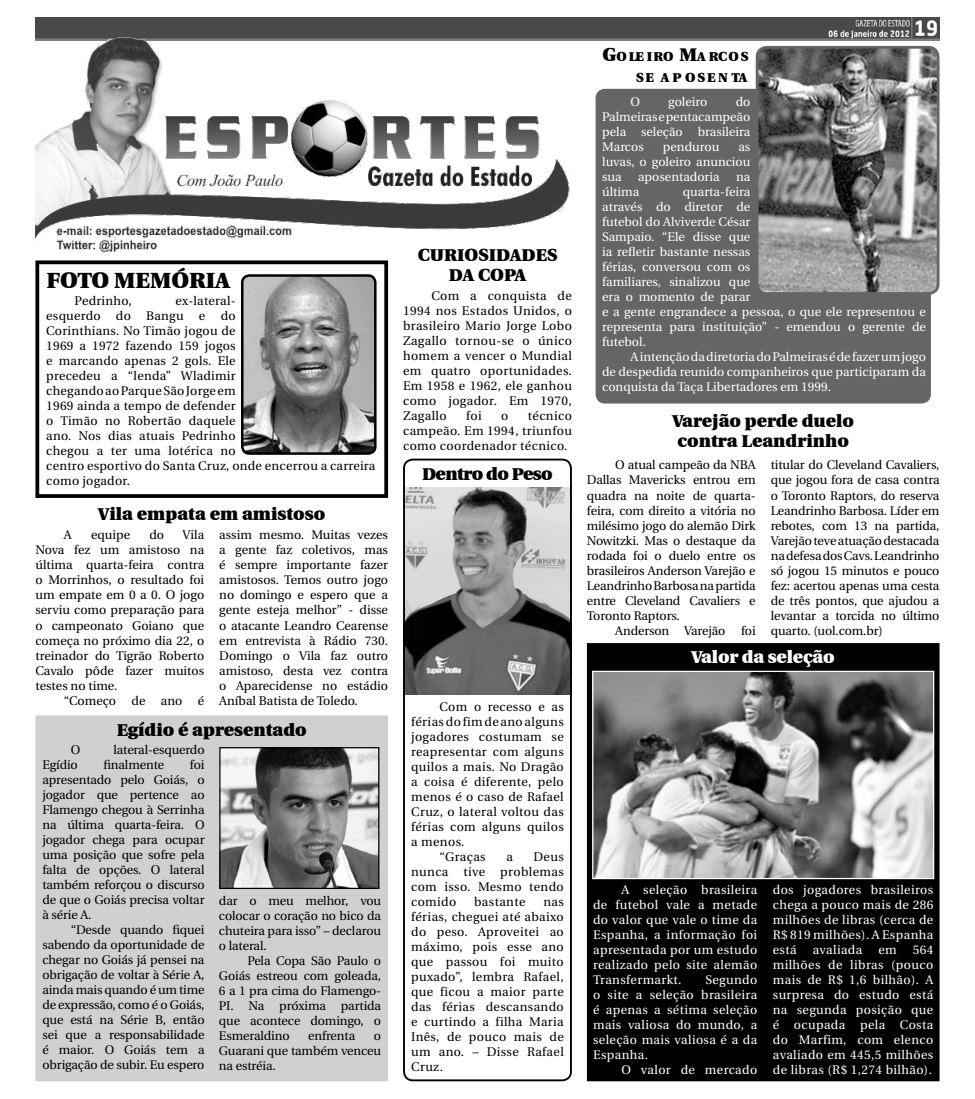
<style>
.page{position:relative;width:975px;height:1099px;background:#fff}
.page>*{position:absolute;margin:0;border:0;box-sizing:border-box;transform-origin:0 0}
.t1{font:900 22.5px "Utopia";color:#000}
.t2{font:900 17.5px/20px "Utopia";color:#000;text-align:center}
.t3{font:900 17.5px "Utopia";letter-spacing:-.01em;color:#fff}
.t4{font:900 17.5px "Utopia";letter-spacing:-.03em;color:#000}
.t5{font:900 13.12px/21.2px "Utopia";letter-spacing:.14em;color:#000}
.t6{font:12.5px/15px "Utopia";color:#000;text-align:justify}
.t7{font:12.5px/15px "Utopia";color:#fff;text-align:justify}
.t8{font:12.5px/15px "Utopia";letter-spacing:.02em;color:#000}
.t9{font:12.5px "Utopia";letter-spacing:.03em;color:#000}
.t10{font:12.5px "Utopia";letter-spacing:.03em;color:#fff}
.s1{font-size:18.75px}
</style>
<div class="page">
<img style="left:406px;top:488px;width:163px;height:206px">
<div style="left:35px;top:260px;width:353px;height:238px;border:4px solid #000"></div>
<img style="left:244px;top:275px;width:131px;height:178px">
<div style="left:241px;top:274px;width:135px;height:181px;border:2px solid #000;border-radius:7px"></div>
<img style="left:35px;top:18px;width:904px;height:22px">
<img style="left:35px;top:35px;width:537px;height:218px">
<div style="left:596px;top:89px;width:334px;height:314px;background:#646567;border-radius:9px"></div>
<img style="left:759px;top:48px;width:178px;height:243px">
<div style="left:755px;top:46px;width:184px;height:249px;border:3px solid #646567;border-radius:10px"></div>
<div style="left:587px;top:643px;width:351px;height:437px;background:#000"></div>
<div style="left:587px;top:643px;width:352px;height:438px;border:1px solid #000"></div>
<img style="left:594px;top:672px;width:338px;height:205px">
<div style="left:592px;top:670px;width:342px;height:209px;border:1px solid #fff"></div>
<div style="left:403px;top:458px;width:169px;height:623px;border:2px solid #000;border-radius:9px"></div>
<div style="left:35px;top:715px;width:353px;height:366px;background:#cfd0d2;border:1px solid #cfd0d2"></div>
<img style="left:221px;top:749px;width:156px;height:138px">
<div style="left:219px;top:747px;width:160px;height:142px;border:1px solid #000"></div>
<h1 class="t1" style="left:46px;top:267px;width:185px">FOTO MEMÓRIA</h1>
<p class="t8" style="left:75px;top:294px;width:58px">Pedrinho,</p>
<p class="t8" style="left:46px;top:294px;width:330px;text-indent:129px">ex-lateral-<br>esquerdo do Bangu e do<br>Corinthians. No Timão jogou de<br>1969 a 1972 fazendo 159 jogos<br>e marcando apenas 2 gols. Ele<br>precedeu a “lenda” Wladimir<br>chegando ao Parque São Jorge em<br>1969 ainda a tempo de defender<br>o Timão no Robertão daquele<br>ano. Nos dias atuais Pedrinho<br>chegou a ter uma lotérica no<br>centro esportivo do Santa Cruz, onde encerrou a carreira como jogador.</p>
<h2 class="t2" style="left:98px;top:504px;width:228px">Vila empata em amistoso</h2>
<p class="t6" style="left:35px;top:528px;width:170px;text-indent:147px">Vila Nova fez um amistoso na última quarta-feira contra o Morrinhos, o resultado foi um empate em 0 a 0. O jogo serviu como preparação para o campeonato Goiano que começa no próximo dia 22, o treinador do Tigrão Roberto Cavalo pôde fazer muitos testes no time.</p>
<p class="t6" style="left:64px;top:693px;width:142px">“Começo de ano é</p>
<p class="t6" style="left:64px;top:528px;width:9px">A</p>
<p class="t6" style="left:91px;top:528px;width:41px">equipe</p>
<p class="t6" style="left:149px;top:528px;width:16px">do</p>
<p class="t6" style="left:219px;top:528px;width:170px">assim mesmo. Muitas vezes a gente faz coletivos, mas é sempre importante fazer amistosos. Temos outro jogo no domingo e espero que a gente esteja melhor” - disse o atacante Leandro Cearense em entrevista à Rádio 730.<br>Domingo o Vila faz outro amistoso, desta vez contra o Aparecidense no estádio Aníbal Batista de Toledo.</p>
<h2 class="t2" style="left:117px;top:720px;width:191px">Egídio é apresentado</h2>
<p class="t6" style="left:71px;top:742px;width:11px">O</p>
<p class="t6" style="left:113px;top:742px;width:93px">lateral-esquerdo</p>
<p class="t6" style="left:42px;top:757px;width:37px">Egídio</p>
<p class="t6" style="left:103px;top:757px;width:62px">finalmente</p>
<p class="t6" style="left:42px;top:757px;width:164px;text-indent:147px">foi apresentado pelo Goiás, o jogador que pertence ao Flamengo chegou à Serrinha na última quarta-feira. O jogador chega para ocupar uma posição que sofre pela falta de opções. O lateral também reforçou o discurso de que o Goiás precisa voltar à série A.</p>
<p class="t6" style="left:42px;top:922px;width:164px;text-indent:28px">“Desde quando fiquei sabendo da oportunidade de chegar no Goiás já pensei na obrigação de voltar à Série A, ainda mais quando é um time de expressão, como é o Goiás, que está na Série B, então sei que a responsabilidade é maior. O Goiás tem a obrigação de subir. Eu espero</p>
<p class="t6" style="left:219px;top:893px;width:164px">dar o meu melhor, vou colocar o coração no bico da chuteira para isso” – declarou o lateral.</p>
<p class="t6" style="left:219px;top:953px;width:164px;text-indent:28px">Pela Copa São Paulo o Goiás estreou com goleada, 6 a 1 pra cima do Flamengo-PI. Na próxima partida que acontece domingo, o Esmeraldino</p>
<p class="t6" style="left:308px;top:1028px;width:48px">enfrenta</p>
<p class="t6" style="left:219px;top:1028px;width:164px;text-indent:155px">o Guarani que também venceu na estréia.</p>
<h2 class="t2" style="left:417px;top:245px;width:141px">CURIOSIDADES<br>DA COPA</h2>
<p class="t6" style="left:403px;top:288px;width:170px;text-indent:28px">Com a conquista de 1994 nos Estados Unidos, o brasileiro Mario Jorge Lobo Zagallo tornou-se o único homem a vencer o Mundial em quatro oportunidades.<br>Em 1958 e 1962, ele ganhou como jogador. Em 1970, Zagallo</p>
<p class="t6" style="left:466px;top:408px;width:17px">foi</p>
<p class="t6" style="left:501px;top:408px;width:9px">o</p>
<p class="t6" style="left:403px;top:408px;width:170px;text-indent:125px">técnico campeão. Em 1994, triunfou como coordenador técnico.</p>
<h2 class="t4" style="left:422px;top:464px;width:132px">Dentro do Peso</h2>
<p class="t9" style="left:439px;top:699px;width:126px">Com o recesso e as</p>
<p class="t9" style="left:411px;top:714px;width:154px">férias do fim de ano alguns</p>
<p class="t9" style="left:411px;top:729px;width:154px">jogadores costumam se</p>
<p class="t9" style="left:411px;top:744px;width:154px">reapresentar com alguns</p>
<p class="t9" style="left:411px;top:759px;width:154px">quilos a mais. No Dragão</p>
<p class="t9" style="left:411px;top:774px;width:154px">a coisa é diferente, pelo</p>
<p class="t9" style="left:411px;top:789px;width:154px">menos é o caso de Rafael</p>
<p class="t9" style="left:411px;top:804px;width:154px">Cruz, o lateral voltou das</p>
<p class="t9" style="left:411px;top:819px;width:154px">férias com alguns quilos</p>
<p class="t6" style="left:411px;top:834px;width:55px">a menos.</p>
<p class="t6" style="left:439px;top:849px;width:48px">“Graças</p>
<p class="t6" style="left:506px;top:849px;width:8px">a</p>
<p class="t6" style="left:411px;top:849px;width:154px;text-indent:122px">Deus nunca tive problemas com isso. Mesmo tendo comido</p>
<p class="t9" style="left:474px;top:894px;width:53px">bastante</p>
<p class="t6" style="left:411px;top:894px;width:154px;text-indent:132px">nas férias, cheguei até abaixo do peso. Aproveitei ao máximo, pois esse ano que passou foi muito puxado”, lembra Rafael, que ficou a maior parte das férias descansando e curtindo a filha Maria Inês, de pouco mais de um ano. – Disse Rafael Cruz.</p>
<p class="t5" style="left:602px;top:46px;width:44px"><span class="s1">G</span>O LEIRO</p>
<p class="t5" style="left:636px;top:46px;width:114px;text-indent:43px"><span class="s1">M</span>ARCOS<br>SE APOSENTA</p>
<p class="t7" style="left:630px;top:94px;width:11px">O</p>
<p class="t7" style="left:668px;top:94px;width:41px">goleiro</p>
<p class="t7" style="left:602px;top:94px;width:150px;text-indent:133px">do Palmeiras e pentacampeão pela seleção brasileira Marcos</p>
<p class="t7" style="left:663px;top:139px;width:58px">pendurou</p>
<p class="t7" style="left:602px;top:139px;width:150px;text-indent:136px">as luvas, o goleiro anunciou sua</p>
<p class="t7" style="left:638px;top:169px;width:83px">aposentadoria</p>
<p class="t7" style="left:736px;top:169px;width:16px">na</p>
<p class="t7" style="left:602px;top:184px;width:39px">última</p>
<p class="t7" style="left:602px;top:184px;width:325px;text-align:left;text-indent:81px">quarta-feira<br>através do diretor de<br>futebol do Alviverde César<br>Sampaio. “Ele disse que<br>ia refletir bastante nessas<br>férias, conversou com os<br>familiares, sinalizou que<br>era o momento de parar<br>e a gente engrandece a pessoa, o que ele representou e representa para instituição” - emendou o gerente de futebol.</p>
<p class="t7" style="left:602px;top:349px;width:325px;text-indent:28px">A intenção da diretoria do Palmeiras é de fazer um jogo de despedida reunido companheiros que participaram da conquista da Taça Libertadores em 1999.</p>
<h2 class="t2" style="left:672px;top:411px;width:183px;text-align:left">Varejão perde duelo contra Leandrinho</h2>
<p class="t6" style="left:615px;top:458px;width:142px">O atual campeão da NBA</p>
<p class="t6" style="left:587px;top:473px;width:170px">Dallas Mavericks entrou em</p>
<p class="t6" style="left:587px;top:488px;width:170px">quadra na noite de quarta-</p>
<p class="t6" style="left:587px;top:503px;width:170px">feira, com direito a vitória no</p>
<p class="t6" style="left:587px;top:518px;width:170px">milésimo jogo do alemão Dirk</p>
<p class="t6" style="left:587px;top:533px;width:170px">Nowitzki. Mas o destaque da</p>
<p class="t6" style="left:587px;top:548px;width:170px">rodada foi o duelo entre os</p>
<p class="t6" style="left:587px;top:563px;width:170px">brasileiros Anderson Varejão e</p>
<p class="t6" style="left:587px;top:578px;width:170px">Leandrinho Barbosa na partida</p>
<p class="t6" style="left:587px;top:593px;width:170px">entre Cleveland Cavaliers e</p>
<p class="t6" style="left:587px;top:608px;width:94px">Toronto Raptors.</p>
<p class="t6" style="left:615px;top:623px;width:112px">Anderson Varejão</p>
<p class="t6" style="left:741px;top:623px;width:16px">foi</p>
<p class="t6" style="left:770px;top:458px;width:170px">titular do Cleveland Cavaliers, que jogou fora de casa contra o Toronto Raptors, do reserva Leandrinho Barbosa. Líder em rebotes, com 13 na partida, Varejão teve atuação destacada na defesa dos Cavs. Leandrinho só jogou 15 minutos e pouco fez: acertou apenas uma cesta de três pontos, que ajudou a levantar a torcida no último quarto. (uol.com.br)</p>
<h2 class="t3" style="left:691px;top:646px;width:145px">Valor da seleção</h2>
<p class="t7" style="left:593px;top:882px;width:166px;text-indent:28px">A seleção brasileira de futebol vale a metade do valor que vale o time da Espanha, a informação foi apresentada por um estudo realizado pelo site alemão Transfermarkt.</p>
<p class="t7" style="left:593px;top:972px;width:166px;text-indent:112px">Segundo o site a seleção brasileira é apenas a sétima seleção mais valiosa do mundo, a seleção mais valiosa é a da Espanha.</p>
<p class="t10" style="left:621px;top:1062px;width:137px">O valor de mercado</p>
<p class="t7" style="left:772px;top:882px;width:162px">dos jogadores brasileiros chega a pouco mais de 286 milhões de libras (cerca de R$ 819 milhões). A Espanha está</p>
<p class="t10" style="left:812px;top:942px;width:51px">avaliada</p>
<p class="t7" style="left:878px;top:942px;width:20px">em</p>
<p class="t7" style="left:772px;top:942px;width:162px;text-indent:140px">564 milhões de libras (pouco mais de R$ 1,6 bilhão). A surpresa do estudo está na segunda posição que é ocupada pela Costa do Marfim, com elenco avaliado em 445,5 milhões de libras (R$ 1,274 bilhão).</p>
</div>
